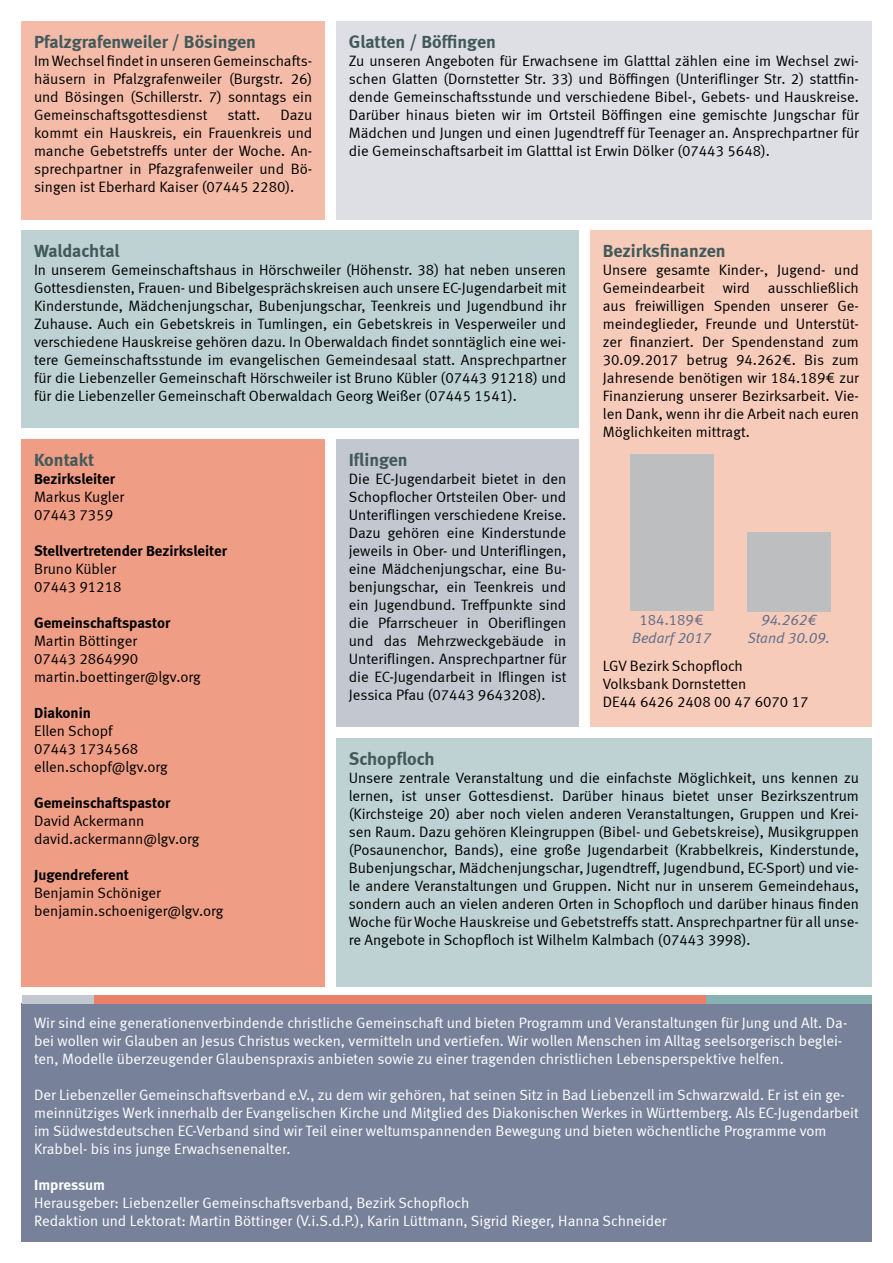
<style>
.page{position:relative;width:893px;height:1263px;background:#fff}
.page>*{position:absolute;margin:0;border:0;box-sizing:border-box;transform-origin:0 0}
.t1{font:18px "Meta Bold LF";color:#41595a}
.t2{font:15px/18px "Meta Normal LF";color:#000;text-align:justify}
.t3{font:15px/18px "Meta Normal LF";color:#fff}
.t4{font:15px "Meta Bold LF";color:#000}
.t5{font:italic 15px/18px "Meta Normal LF";color:#5e6c88;text-align:center}
.t6{font:15px "Meta Bold LF";letter-spacing:-.005em;color:#fff}
.t7{font:15px "Meta Normal LF";color:#5e6c88}
</style>
<div class="page">
<div style="left:21px;top:1003px;width:851px;height:239px;background:#77819a"></div>
<div style="left:706px;top:995px;width:166px;height:8px;background:#87b1b3"></div>
<div style="left:93px;top:995px;width:613px;height:8px;background:#ea8067"></div>
<div style="left:22px;top:995px;width:71px;height:8px;background:#c2c7d0"></div>
<div style="left:21px;top:230px;width:558px;height:198px;background:#bed2d3"></div>
<div style="left:336px;top:439px;width:243px;height:288px;background:#c2c7d0"></div>
<div style="left:21px;top:439px;width:304px;height:547px;background:#ef9d85"></div>
<div style="left:336px;top:738px;width:536px;height:248px;background:#bed2d3"></div>
<div style="left:590px;top:230px;width:282px;height:497px;background:#f7cbba"></div>
<div style="left:21px;top:21px;width:304px;height:199px;background:#f4bba8"></div>
<div style="left:336px;top:21px;width:536px;height:199px;background:#dddfe4"></div>
<div style="left:630px;top:454px;width:83px;height:157px;background:#bcbec0"></div>
<div style="left:747px;top:532px;width:83px;height:80px;background:#bcbec0"></div>
<p class="t1" style="left:34px;top:31px;width:223px">Pfalzgrafenweiler / Bösingen</p>
<p class="t2" style="left:34px;top:52px;width:280px">Im Wechsel findet in unseren Gemeinschafts&shy;häusern in Pfalzgrafenweiler (Burgstr. 26) und Bösingen (Schillerstr. 7) sonntags ein Gemeinschaftsgottesdienst</p>
<p class="t2" style="left:34px;top:106px;width:280px;text-indent:246px">Dazu kommt ein Hauskreis, ein Frauenkreis und manche Gebetstreffs unter der Woche. An&shy;sprechpartner in Pfazgrafenweiler und Bö&shy;singen ist Eberhard Kaiser (07445 2280).</p>
<p class="t2" style="left:227px;top:106px;width:34px">statt.</p>
<p class="t1" style="left:349px;top:31px;width:149px">Glatten / Böffingen</p>
<p class="t2" style="left:349px;top:52px;width:512px">Zu unseren Angeboten für Erwachsene im Glatttal zählen eine im Wechsel zwi&shy;schen Glatten (Dornstetter Str. 33) und Böffingen (Unteriflinger Str. 2) stattfin&shy;dende Gemeinschaftsstunde und verschiedene Bibel-, Gebets- und Hauskreise.<br>Darüber hinaus bieten wir im Ortsteil Böffingen eine gemischte Jungschar für Mädchen und Jungen und einen Jugendtreff für Teenager an. Ansprechpartner für die Gemeinschaftsarbeit im Glatttal ist Erwin Dölker (07443 5648).</p>
<p class="t1" style="left:34px;top:240px;width:87px">Waldachtal</p>
<p class="t2" style="left:34px;top:261px;width:534px">In unserem Gemeinschaftshaus in Hörschweiler (Höhenstr. 38) hat neben unseren Gottesdiensten, Frauen- und Bibelgesprächskreisen auch unsere EC-Jugendarbeit mit Kinderstunde, Mädchenjungschar, Bubenjungschar, Teenkreis und Jugendbund ihr Zuhause. Auch ein Gebetskreis in Tumlingen, ein Gebetskreis in Vesperweiler und verschiedene Hauskreise gehören dazu. In Oberwaldach findet sonntäglich eine wei&shy;tere Gemeinschaftsstunde im evangelischen Gemeindesaal statt. Ansprechpartner für die Liebenzeller Gemeinschaft Hörschweiler ist Bruno Kübler (07443 91218) und für die Liebenzeller Gemeinschaft Oberwaldach Georg Weißer (07445 1541).</p>
<p class="t1" style="left:603px;top:240px;width:124px">Bezirksfinanzen</p>
<p class="t2" style="left:603px;top:261px;width:258px">Unsere gesamte Kinder-, Jugend- und Gemeindearbeit wird ausschließlich aus freiwilligen Spenden unserer Ge&shy;meindeglieder, Freunde und Unterstüt&shy;zer finanziert. Der Spendenstand zum 30.09.2017 betrug 94.262€. Bis zum Jahresende benötigen wir 184.189€ zur Finanzierung unserer Bezirksarbeit. Vie&shy;len Dank, wenn ihr die Arbeit nach euren Möglichkeiten mittragt.</p>
<p class="t1" style="left:34px;top:449px;width:62px">Kontakt</p>
<p class="t4" style="left:34px;top:470px;width:83px">Bezirksleiter</p>
<p class="t2" style="left:34px;top:488px;width:92px">Markus Kugler<br>07443 7359</p>
<p class="t4" style="left:34px;top:542px;width:195px">Stellvertretender Bezirksleiter</p>
<p class="t2" style="left:34px;top:560px;width:89px">Bruno Kübler<br>07443 91218</p>
<p class="t4" style="left:34px;top:614px;width:138px">Gemeinschaftspastor</p>
<p class="t2" style="left:34px;top:632px;width:168px;text-align:left">Martin Böttinger<br>07443 2864990 martin.boettinger@lgv.org</p>
<p class="t4" style="left:34px;top:704px;width:59px">Diakonin</p>
<p class="t2" style="left:34px;top:722px;width:135px;text-align:left">Ellen Schopf<br>07443 1734568 ellen.schopf@lgv.org</p>
<p class="t4" style="left:34px;top:794px;width:138px">Gemeinschaftspastor</p>
<p class="t2" style="left:34px;top:812px;width:167px">David Ackermann david.ackermann@lgv.org</p>
<p class="t4" style="left:34px;top:866px;width:96px">Jugendreferent</p>
<p class="t2" style="left:34px;top:884px;width:191px">Benjamin Schöniger benjamin.schoeniger@lgv.org</p>
<p class="t1" style="left:349px;top:449px;width:60px">Iflingen</p>
<p class="t2" style="left:349px;top:470px;width:219px">Die EC-Jugendarbeit bietet in den Schopflocher Ortsteilen Ober- und Unteriflingen verschiedene Kreise.<br>Dazu gehören eine Kinderstunde jeweils in Ober- und Unteriflingen, eine Mädchenjungschar, eine Bu&shy;benjungschar, ein Teenkreis und ein Jugendbund. Treffpunkte sind die Pfarrscheuer in Oberiflingen und das Mehrzweckgebäude in Unteriflingen. Ansprechpartner für die EC-Jugendarbeit in Iflingen ist Jessica Pfau (07443 9643208).</p>
<p class="t7" style="left:639px;top:611px;width:66px">184.189€</p>
<p class="t5" style="left:632px;top:628px;width:80px">Bedarf 2017</p>
<p class="t5" style="left:748px;top:610px;width:84px">94.262€<br>Stand 30.09.</p>
<p class="t2" style="left:603px;top:657px;width:207px;text-align:left">LGV Bezirk Schopfloch<br>Volksbank Dornstetten<br>DE44 6426 2408 00 47 6070 17</p>
<p class="t1" style="left:349px;top:748px;width:87px">Schopfloch</p>
<p class="t2" style="left:349px;top:769px;width:512px">Unsere zentrale Veranstaltung und die einfachste Möglichkeit, uns kennen zu lernen, ist unser Gottesdienst. Darüber hinaus bietet unser Bezirkszentrum (Kirchsteige 20) aber noch vielen anderen Veranstaltungen, Gruppen und Krei&shy;sen Raum. Dazu gehören Kleingruppen (Bibel- und Gebetskreise), Musikgruppen (Posaunenchor, Bands), eine große Jugendarbeit (Krabbelkreis, Kinderstunde, Bubenjungschar, Mädchenjungschar, Jugendtreff, Jugendbund, EC-Sport) und vie&shy;le andere Veranstaltungen und Gruppen. Nicht nur in unserem Gemeindehaus, sondern auch an vielen anderen Orten in Schopfloch und darüber hinaus finden Woche für Woche Hauskreise und Gebetstreffs statt. Ansprechpartner für all unse&shy;re Angebote in Schopfloch ist Wilhelm Kalmbach (07443 3998).</p>
<p class="t3" style="left:34px;top:1014px;width:815px">Wir sind eine generationenverbindende christliche Gemeinschaft und bieten Programm und Veranstaltungen für Jung und Alt. Da&shy;bei wollen wir Glauben an Jesus Christus wecken, vermitteln und vertiefen. Wir wollen Menschen im Alltag seelsorgerisch beglei&shy;ten, Modelle überzeugender Glaubenspraxis anbieten sowie zu einer tragenden christlichen Lebensperspektive helfen.</p>
<p class="t3" style="left:34px;top:1086px;width:826px">Der Liebenzeller Gemeinschaftsverband e.V., zu dem wir gehören, hat seinen Sitz in Bad Liebenzell im Schwarzwald. Er ist ein ge&shy;meinnütziges Werk innerhalb der Evangelischen Kirche und Mitglied des Diakonischen Werkes in Württemberg. Als EC-Jugendarbeit im Südwestdeutschen EC-Verband sind wir Teil einer weltumspannenden Bewegung und bieten wöchentliche Programme vom Krabbel- bis ins junge Erwachsenenalter.</p>
<p class="t6" style="left:34px;top:1176px;width:73px">Impressum</p>
<p class="t3" style="left:34px;top:1194px;width:634px">Herausgeber: Liebenzeller Gemeinschaftsverband, Bezirk Schopfloch<br>Redaktion und Lektorat: Martin Böttinger (V.i.S.d.P.), Karin Lüttmann, Sigrid Rieger, Hanna Schneider</p>
</div>
